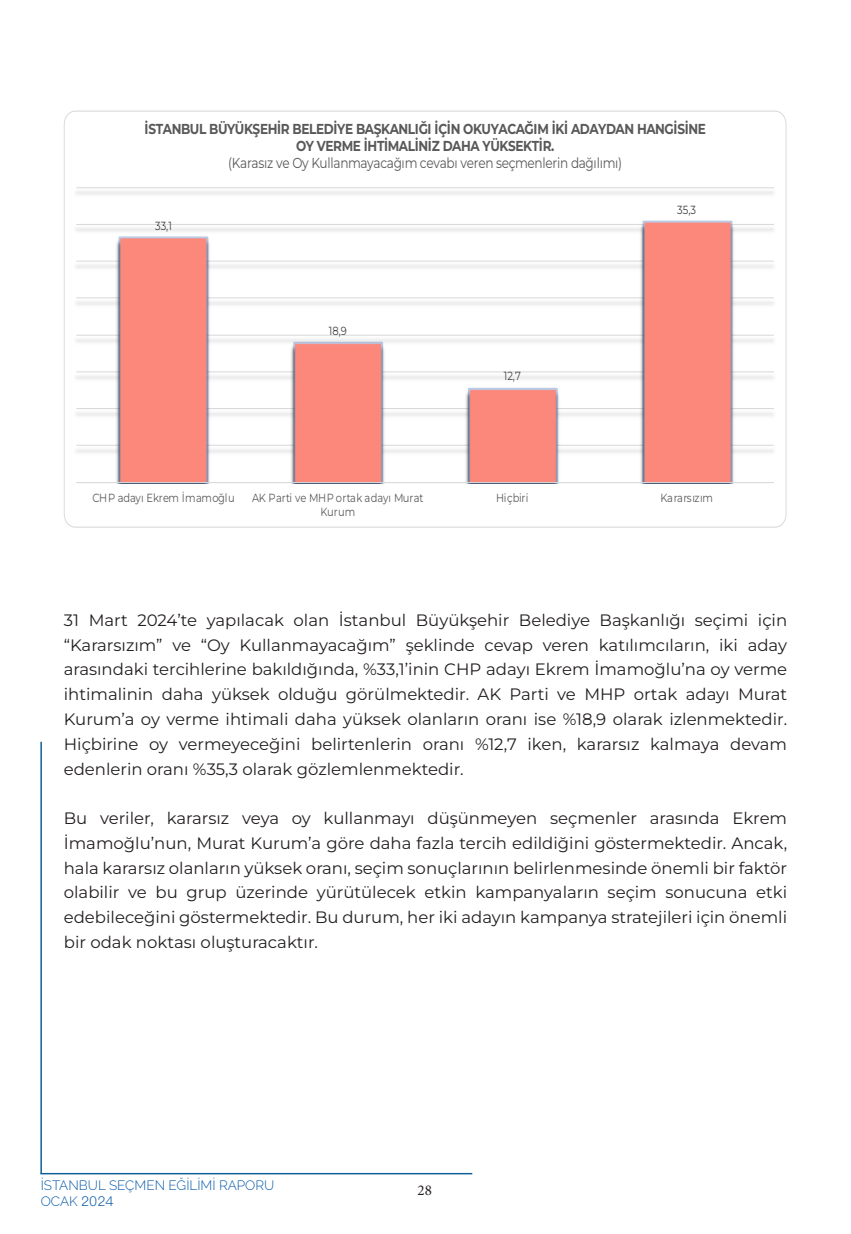
<style>
.page{position:relative;width:851px;height:1234px;background:#fff}
.page>*{position:absolute;margin:0;border:0;box-sizing:border-box;transform-origin:0 0}
.t1{font:16.5px/24.8px "Montserrat";color:#231f20;text-align:justify}
.t2{font:15px "Minion Pro";color:#231f20}
.t3{font:700 14.4px/17px "Montserrat";letter-spacing:-.035em;color:#595959;text-align:center;scale:.84 1}
.t4{font:14.4px "Montserrat";letter-spacing:-.025em;color:#595959;scale:.84 1}
.t5{font:300 13.5px/16.2px "Raleway";color:#0d5daa}
.t6{font:11.85px/14.4px "Montserrat";letter-spacing:-.005em;color:#595959;text-align:center;scale:.84 1}
.t7{font:11.85px "Montserrat";color:#404040;scale:.84 1}
.t8{font:11.85px "Montserrat";letter-spacing:-.045em;color:#595959;scale:.84 1}
.s1{font-family:"Ping Fang TC"}
</style>
<div class="page">
<hr style="left:40px;top:741px;width:2px;height:432px;background:#105f97">
<hr style="left:40px;top:1172px;width:432px;height:2px;background:#105f97">
<svg style="left:64px;top:111px;width:722px;height:416px"></svg>
<p class="t3" style="left:144px;top:120px;width:669px">İSTANBUL BÜYÜKŞEHİR BELEDİYE BAŞKANLIĞI İÇİN OKUYACAĞIM İKİ ADAYDAN HANGİSİNE<br>OY VERME İHTİMALİNİZ DAHA YÜKSEKTİR.</p>
<p class="t4" style="left:228px;top:153px;width:470px">(Karasız ve Oy Kullanmayacağım cevabı veren seçmenlerin dağılımı)</p>
<p class="t7" style="left:155px;top:217px;width:22px">33,1</p>
<p class="t7" style="left:329px;top:322px;width:23px">18,9</p>
<p class="t7" style="left:503px;top:368px;width:22px">12,7</p>
<p class="t7" style="left:677px;top:201px;width:24px">35,3</p>
<p class="t6" style="left:93px;top:489px;width:170px">CHP adayı Ekrem İmamoğlu</p>
<p class="t6" style="left:252px;top:489px;width:205px">AK Parti ve MHP ortak adayı Murat<br>Kurum</p>
<p class="t6" style="left:496px;top:489px;width:40px">Hiçbiri</p>
<p class="t8" style="left:660px;top:489px;width:64px">Kararsızım</p>
<p class="t1" style="left:64px;top:607px;width:724px">31 Mart 2024’te yapılacak olan İstanbul Büyükşehir Belediye Başkanlığı seçimi için “Kararsızım” ve “Oy Kullanmayacağım” şeklinde cevap veren katılımcıların, iki aday arasındaki tercihlerine bakıldığında, %33,1’inin CHP adayı Ekrem İmamoğlu’na oy verme ihtimalinin daha yüksek olduğu görülmektedir. AK Parti ve MHP ortak adayı Murat Kurum’a oy verme ihtimali daha yüksek olanların oranı ise %18,9 olarak izlenmektedir.<br>Hiçbirine oy vermeyeceğini belirtenlerin oranı %12,7 iken, kararsız kalmaya devam edenlerin oranı %35,3 olarak gözlemlenmektedir.</p>
<p class="t1" style="left:64px;top:805px;width:724px">Bu veriler, kararsız veya oy kullanmayı düşünmeyen seçmenler arasında Ekrem İmamoğlu’nun, Murat Kurum’a göre daha fazla tercih edildiğini göstermektedir. Ancak, hala kararsız olanların yüksek oranı, seçim sonuçlarının belirlenmesinde önemli bir faktör olabilir ve bu grup üzerinde yürütülecek etkin kampanyaların seçim sonucuna etki edebileceğini göstermektedir. Bu durum, her iki adayın kampanya stratejileri için önemli bir odak noktası oluşturacaktır.</p>
<p class="t5" style="left:41px;top:1176px;width:235px">İSTANBUL SEÇMEN EĞİLİMİ RAPORU<br>OCAK <span class="s1">2024</span></p>
<p class="t2" style="left:417px;top:1180px;width:16px">28</p>
</div>
